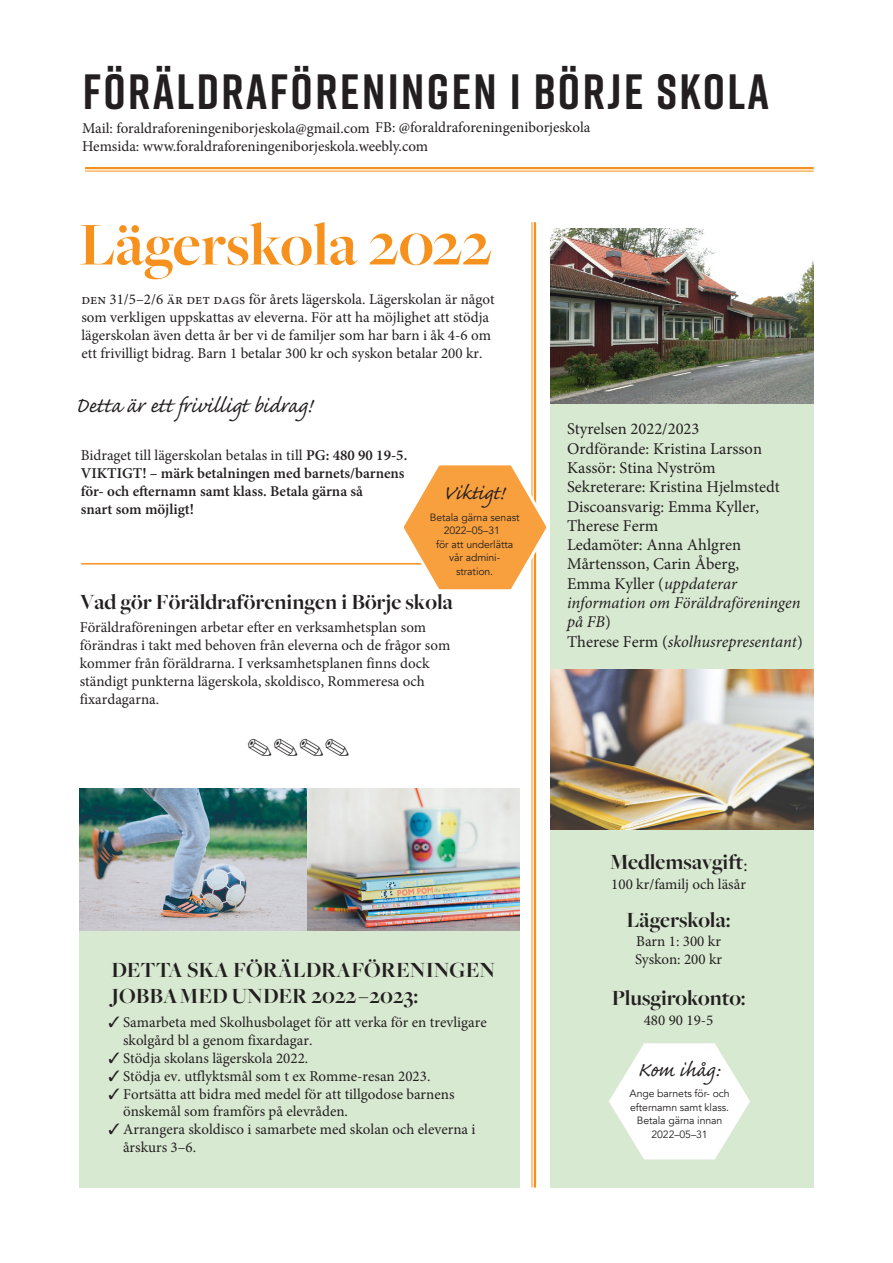
<style>
.page{position:relative;width:893px;height:1263px;background:#fff}
.page>*{position:absolute;margin:0;border:0;box-sizing:border-box;transform-origin:0 0}
.t1{font:700 63px "Freight Big Pro";color:#f6911e}
.t2{font:700 49.5px "Rift";letter-spacing:.05em;color:#231f20}
.t3{font:28.35px "Zapf Dingbats ITC";color:#231f20}
.t4{font:27px "Caflisch Script Pro";color:#221e1f}
.t5{font:25.5px "Caflisch Script Pro";color:#231f20}
.Facts_Headline{font:700 22.5px/26px "Freight Big Pro";color:#231f20}
.t6{font:16.5px/19.4px "Minion Pro";color:#231f20}
.t7{font:15px/18px "Minion Pro";color:#231f20}
.t8{font:600 15px/18px "Minion Pro";color:#231f20}
.M_Ingress_Akzidenz{font:10.5px/13.5px "Avenir";letter-spacing:-.01em;color:#231f20;text-align:center}
.s1{color:#221e1f}
.s2{font-weight:600}
.s3{font-style:italic}
.s4{font-family:"Minion Pro";font-weight:400;font-size:18px}
</style>
<div class="page">
<div style="left:80px;top:788px;width:440px;height:399px;background:#d8e9d2"></div>
<div style="left:551px;top:231px;width:263px;height:956px;background:#d8e9d2"></div>
<hr style="left:85px;top:167px;width:729px;height:2px;background:#f6911e">
<hr style="left:85px;top:171px;width:729px;height:1px;background:#f6911e">
<hr style="left:534px;top:222px;width:2px;height:965px;background:#f6911e">
<hr style="left:532px;top:222px;width:1px;height:965px;background:#f6911e">
<img style="left:551px;top:669px;width:263px;height:161px">
<hr style="left:81px;top:563px;width:435px;height:1px;background:#f6911e">
<svg style="left:609px;top:1043px;width:141px;height:117px"></svg>
<svg style="left:398px;top:460px;width:153px;height:134px"></svg>
<img style="left:80px;top:788px;width:440px;height:142px">
<img style="left:550px;top:228px;width:263px;height:175px">
<p class="t2" style="left:83px;top:56px;width:687px">FÖRÄLDRAFÖRENINGEN I BÖRJE SKOLA</p>
<p class="t7" style="left:82px;top:119px;width:510px">Mail: foraldraforeningeniborjeskola@gmail.com <span class="s1">FB: @foraldraforeningeniborjeskola</span></p>
<p class="t7" style="left:82px;top:137px;width:347px">Hemsida: www.foraldraforeningeniborjeskola.weebly.com</p>
<p class="t1" style="left:79px;top:203px;width:414px">Lägerskola 2022</p>
<p class="t7" style="left:81px;top:290px;width:415px">den 31/5–2/6 är det dags för årets lägerskola. Lägerskolan är något som verkligen uppskattas av eleverna. För att ha möjlighet att stödja lägerskolan även detta år ber vi de familjer som har barn i åk 4-6 om ett frivilligt bidrag. Barn 1 betalar 300 kr och syskon betalar 200 kr.</p>
<h3 class="t4" style="left:75px;top:391px;width:238px">Detta är ett frivilligt bidrag!</h3>
<p class="t7" style="left:81px;top:447px;width:328px">Bidraget till lägerskolan betalas in till <span class="s2">PG: 480 90 19-5.</span></p>
<p class="t8" style="left:81px;top:464px;width:325px">VIKTIGT! – märk betalningen med barnets/barnens för- och efternamn samt klass. Betala gärna så<br>snart som möjligt!</p>
<p class="t5" style="left:443px;top:480px;width:62px">Viktigt!</p>
<p class="M_Ingress_Akzidenz" style="left:430px;top:511px;width:91px">Betala gärna senast<br>2022–05–31</p>
<p class="M_Ingress_Akzidenz" style="left:436px;top:538px;width:79px">för att underlätta vår admini&shy;stration.</p>
<p class="Facts_Headline" style="left:80px;top:589px;width:375px">Vad gör Föräldraföreningen i Börje skola</p>
<p class="t7" style="left:80px;top:618px;width:372px">Föräldraföreningen arbetar efter en verksamhetsplan som förändras i takt med behoven från eleverna och de frågor som kommer från föräldrarna. I verksamhetsplanen finns dock ständigt punkterna lägerskola, skoldisco, Rommeresa och fixardagarna.</p>
<p class="t3" style="left:247px;top:734px;width:105px">✎✎✎✎</p>
<p class="Facts_Headline" style="left:111px;top:957px;width:385px">DETTA SKA FÖRÄLDRAFÖRENINGEN<br>JOBBA MED UNDER 2022 –2023:</p>
<p class="t7" style="left:123px;top:1013px;width:365px;text-indent:-15px">✓ Samarbeta med Skolhusbolaget för att verka för en trevligare skolgård bl a genom fixardagar.</p>
<p class="t7" style="left:108px;top:1049px;width:201px">✓ Stödja skolans lägerskola 2022.</p>
<p class="t7" style="left:108px;top:1067px;width:324px">✓ Stödja ev. utflyktsmål som t ex Romme-resan 2023.</p>
<p class="t7" style="left:123px;top:1085px;width:333px;text-indent:-15px">✓ Fortsätta att bidra med medel för att tillgodose barnens önskemål som framförs på elevråden.</p>
<p class="t7" style="left:123px;top:1121px;width:354px;text-indent:-15px">✓ Arrangera skoldisco i samarbete med skolan och eleverna i årskurs 3–6.</p>
<p class="t6" style="left:567px;top:419px;width:237px">Styrelsen 2022/2023<br>Ordförande: Kristina Larsson<br>Kassör: Stina Nyström<br>Sekreterare: Kristina Hjelmstedt<br>Discoansvarig: Emma Kyller,<br>Therese Ferm<br>Ledamöter: Anna Ahlgren<br>Mårtensson, Carin Åberg,<br>Emma Kyller (<span class="s3">uppdaterar information om Föräldraföreningen på FB</span>)<br>Therese Ferm (<span class="s3">skolhusrepresentant</span>)</p>
<p class="Facts_Headline" style="left:610px;top:848px;width:139px">Medlemsavgift<span class="s4">:</span></p>
<p class="t7" style="left:611px;top:875px;width:136px">100 kr/familj och läsår</p>
<p class="Facts_Headline" style="left:627px;top:906px;width:105px">Lägerskola:</p>
<p class="t7" style="left:635px;top:932px;width:89px">Barn 1: 300 kr<br>Syskon: 200 kr</p>
<p class="Facts_Headline" style="left:612px;top:985px;width:135px">Plusgirokonto:</p>
<p class="t7" style="left:644px;top:1011px;width:71px">480 90 19-5</p>
<p class="t5" style="left:637px;top:1057px;width:83px">Kom ihåg:</p>
<p class="M_Ingress_Akzidenz" style="left:630px;top:1087px;width:101px">Ange barnets för- och efternamn samt klass.<br>Betala gärna innan<br>2022–05–31</p>
</div>
